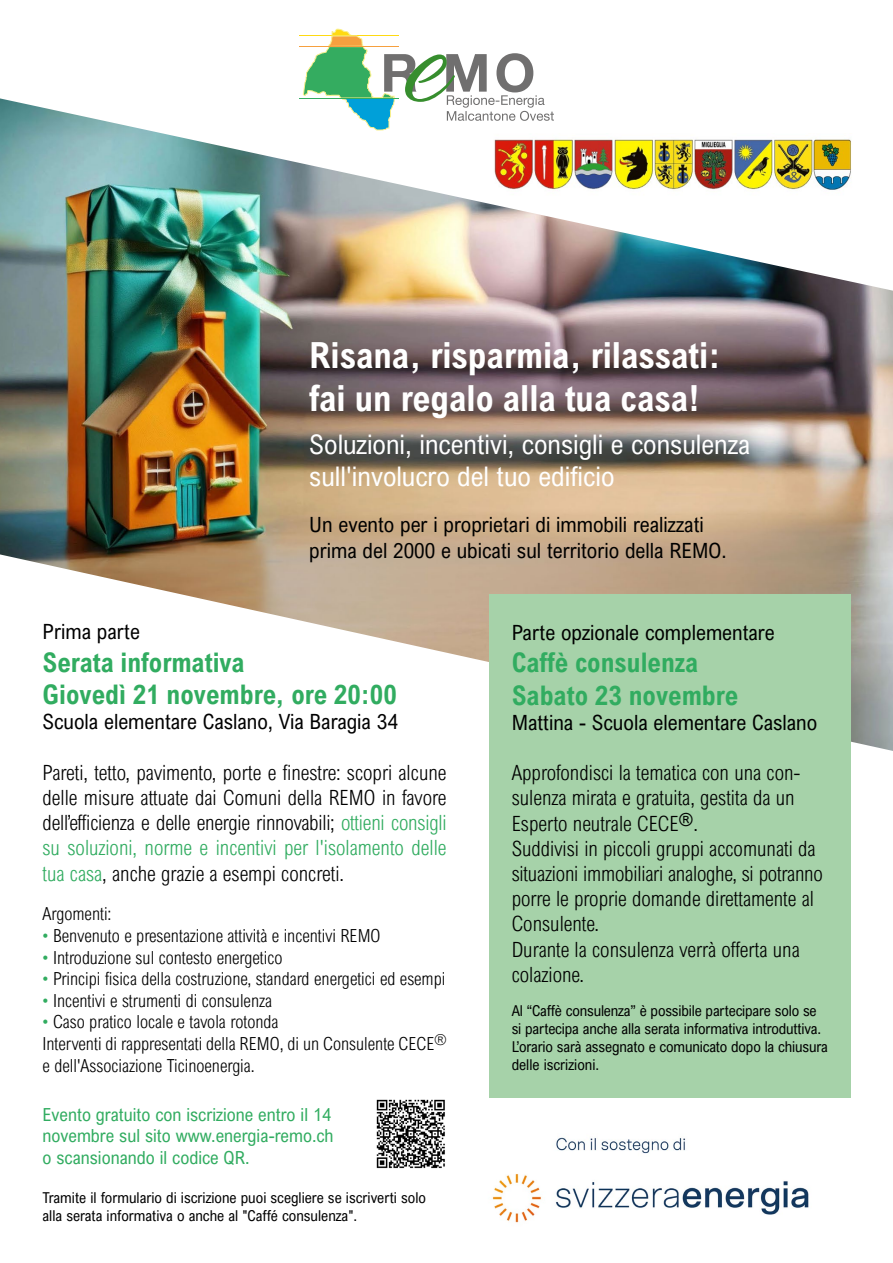
<style>
.page{position:relative;width:893px;height:1263px;background:#fff}
.page>*{position:absolute;margin:0;border:0;box-sizing:border-box;transform-origin:0 0}
.t1{font:700 36px/43.2px "Arial Nova Cond";color:#fff}
.t2{font:700 27px/32.4px "Arial Nova Cond";color:#31ac60}
.t3{font:27px/32.4px "Arial Nova Cond";color:#fff}
.t4{font:300 21px/25.2px "Arial Nova Cond";color:#000;text-align:justify}
.t5{font:21px/25.2px "Arial Nova Cond";color:#000}
.t6{font:300 18px/21.6px "Arial Nova Cond";color:#000}
.t7{font:18px/21.6px "Arial Nova Cond";color:#31ac60}
.t8{font:15px/18px "Arial Nova Cond";letter-spacing:-.01em;color:#000}
.s1{color:#31ac60}
</style>
<div class="page">
<img style="left:0;top:291px;width:893px;height:263px">
<svg style="left:0;top:554px;width:893px;height:544px"></svg>
<img style="left:0;top:28px;width:893px;height:263px">
<hr style="left:299px;top:35px;width:99px;height:1px;background:#ffda12">
<svg style="left:303px;top:29px;width:251px;height:101px"></svg>
<hr style="left:299px;top:46px;width:99px;height:1px;background:#f6a03f">
<hr style="left:299px;top:98px;width:100px;height:1px;background:#34ac60">
<div style="left:489px;top:594px;width:361px;height:504px;background:#a6d2a9"></div>
<img style="left:493px;top:134px;width:359px;height:61px">
<img style="left:492px;top:1137px;width:317px;height:86px">
<img style="left:376px;top:1099px;width:69px;height:70px">
<h1 class="t1" style="left:309px;top:333px;width:413px">Risana, risparmia, rilassati: fai un regalo alla tua casa!</h1>
<p class="t3" style="left:309px;top:428px;width:443px">Soluzioni, incentivi, consigli e consulenza sull'involucro del tuo edificio</p>
<p class="t5" style="left:309px;top:512px;width:419px">Un evento per i proprietari di immobili realizzati prima del 2000 e ubicati sul territorio della REMO.</p>
<p class="t5" style="left:43px;top:619px;width:99px">Prima parte</p>
<p class="t2" style="left:43px;top:645px;width:356px">Serata informativa<br>Giovedì 21 novembre, ore 20:00</p>
<p class="t5" style="left:43px;top:709px;width:357px">Scuola elementare Caslano, Via Baragia 34</p>
<p class="t4" style="left:43px;top:759px;width:406px">Pareti, tetto, pavimento, porte e finestre: scopri alcune delle misure attuate dai Comuni della REMO in favore dell’efficienza e delle energie rinnovabili; <span class="s1">ottieni consigli su soluzioni, norme e incentivi per l'isolamento delle tua casa</span>, anche grazie a esempi concreti.</p>
<p class="t6" style="left:43px;top:903px;width:70px">Argomenti:</p>
<p class="t6" style="left:43px;top:924px;width:339px"><span class="s1">•</span> Benvenuto e presentazione attività e incentivi REMO</p>
<p class="t6" style="left:43px;top:946px;width:241px"><span class="s1">•</span> Introduzione sul contesto energetico</p>
<p class="t6" style="left:43px;top:968px;width:404px"><span class="s1">•</span> Principi fisica della costruzione, standard energetici ed esempi</p>
<p class="t6" style="left:43px;top:989px;width:231px"><span class="s1">•</span> Incentivi e strumenti di consulenza</p>
<p class="t6" style="left:43px;top:1011px;width:405px"><span class="s1">•</span> Caso pratico locale e tavola rotonda<br>Interventi di rappresentati della REMO, di un Consulente CECE<sup>® </sup>e dell'Associazione Ticinoenergia.</p>
<p class="t7" style="left:43px;top:1103px;width:293px">Evento gratuito con iscrizione entro il 14 novembre sul sito www.energia-remo.ch o scansionando il codice QR.</p>
<p class="t8" style="left:43px;top:1188px;width:385px">Tramite il formulario di iscrizione puoi scegliere se iscriverti solo alla serata informativa o anche al "Caffé consulenza".</p>
<p class="t5" style="left:512px;top:619px;width:264px">Parte opzionale complementare</p>
<p class="t2" style="left:512px;top:646px;width:228px">Caffè consulenza<br>Sabato 23 novembre</p>
<p class="t5" style="left:512px;top:709px;width:307px">Mattina - Scuola elementare Caslano</p>
<p class="t4" style="left:512px;top:760px;width:313px;text-align:left">Approfondisci la tematica con una con&shy;sulenza mirata e gratuita, gestita da un Esperto neutrale CECE<sup>®</sup>.<br>Suddivisi in piccoli gruppi accomunati da situazioni immobiliari analoghe, si potranno porre le proprie domande direttamente al Consulente.<br>Durante la consulenza verrà offerta una colazione.</p>
<p class="t8" style="left:512px;top:1002px;width:318px">Al “Caffè consulenza” è possibile partecipare solo se si partecipa anche alla serata informativa introduttiva.<br>L’orario sarà assegnato e comunicato dopo la chiusura delle iscrizioni.</p>
</div>
